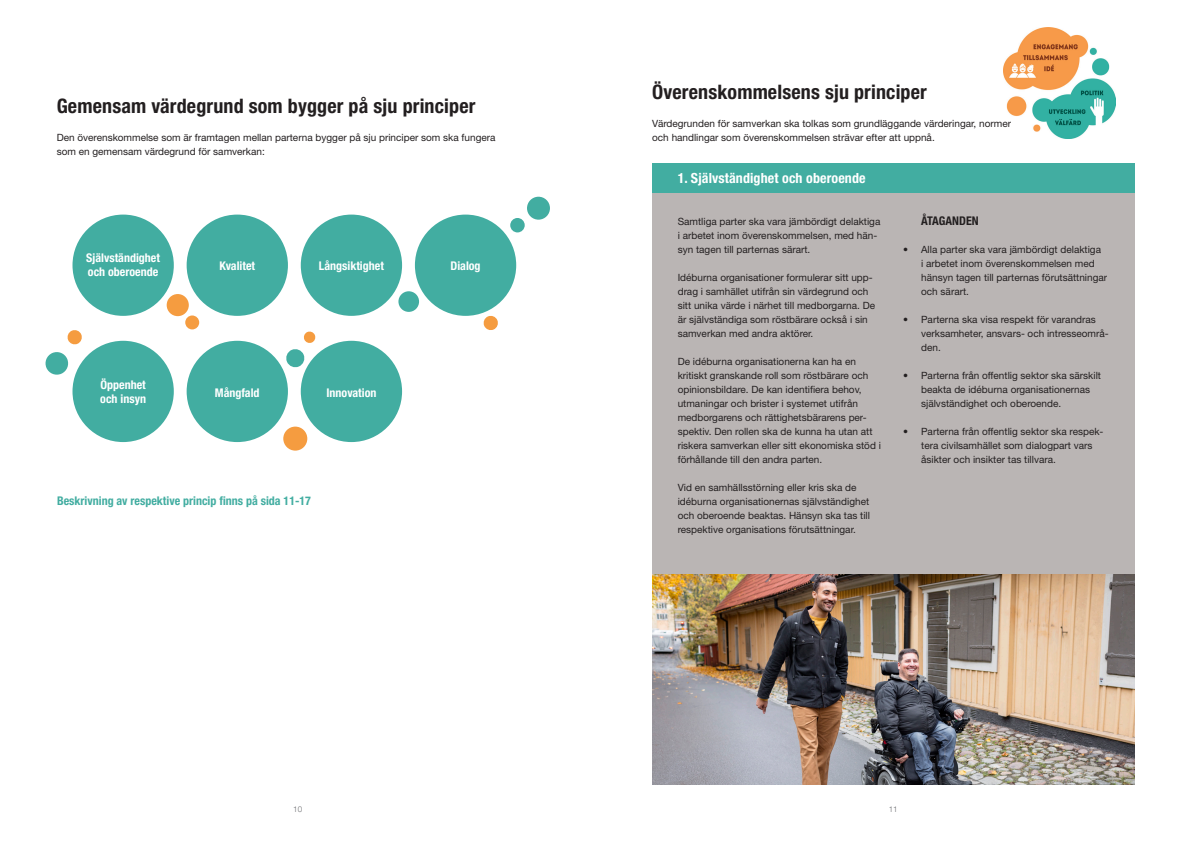
<style>
.page{position:relative;width:1191px;height:842px;background:#fff}
.page>*{position:absolute;margin:0;border:0;box-sizing:border-box;transform-origin:0 0}
.t1{font:700 condensed 20px "Helvetica Neue LT Std";letter-spacing:.01em;color:#231f20}
.t2{font:700 condensed 14px "Helvetica Neue LT Std";letter-spacing:.01em;color:#fff}
.t3{font:700 condensed 12px/14px "Helvetica Neue LT Std";color:#fff}
.t4{font:700 condensed 12px "Helvetica Neue LT Std";color:#42ada1}
.t5{font:700 condensed 12px "Helvetica Neue LT Std";color:#231f20}
.t6{font:10px/14px "Helvetica Neue LT Std";color:#231f20}
.t7{font:300 8px "Helvetica Neue LT Std";color:#6c6d70}
</style>
<div class="page">
<img style="left:1003px;top:28px;width:112px;height:110px">
<div style="left:652px;top:163px;width:482px;height:622px;background:#bab5b4"></div>
<div style="left:652px;top:163px;width:482px;height:30px;background:#42ada1"></div>
<img style="left:652px;top:575px;width:482px;height:210px">
<div style="left:72px;top:215px;width:102px;height:101px;background:#42ada1;border-radius:50%"></div>
<div style="left:72px;top:341px;width:102px;height:101px;background:#42ada1;border-radius:50%"></div>
<div style="left:187px;top:215px;width:101px;height:101px;background:#42ada1;border-radius:50%"></div>
<div style="left:187px;top:341px;width:101px;height:101px;background:#42ada1;border-radius:50%"></div>
<div style="left:301px;top:215px;width:101px;height:101px;background:#42ada1;border-radius:50%"></div>
<div style="left:301px;top:341px;width:101px;height:101px;background:#42ada1;border-radius:50%"></div>
<div style="left:415px;top:215px;width:101px;height:101px;background:#42ada1;border-radius:50%"></div>
<div style="left:167px;top:294px;width:22px;height:22px;background:#f59c40;border-radius:50%"></div>
<div style="left:185px;top:315px;width:14px;height:14px;background:#f59c40;border-radius:50%"></div>
<div style="left:527px;top:197px;width:23px;height:23px;background:#42ada1;border-radius:50%"></div>
<div style="left:510px;top:218px;width:15px;height:14px;background:#42ada1;border-radius:50%"></div>
<svg style="left:45px;top:330px;width:38px;height:46px"></svg>
<div style="left:283px;top:427px;width:24px;height:24px;background:#f59c40;border-radius:50%"></div>
<div style="left:398px;top:291px;width:21px;height:21px;background:#42ada1;border-radius:50%"></div>
<svg style="left:483px;top:316px;width:15px;height:14px"></svg>
<svg style="left:286px;top:331px;width:30px;height:37px"></svg>
<p class="t1" style="left:57px;top:93px;width:420px">Gemensam värdegrund som bygger på sju principer</p>
<p class="t6" style="left:57px;top:130px;width:440px">Den överenskommelse som är framtagen mellan parterna bygger på sju principer som ska fungera som en gemensam värdegrund för samverkan:</p>
<p class="t3" style="left:86px;top:251px;width:75px">Självständighet och oberoende</p>
<p class="t3" style="left:219px;top:259px;width:37px">Kvalitet</p>
<p class="t3" style="left:319px;top:259px;width:67px">Långsiktighet</p>
<p class="t3" style="left:100px;top:377px;width:47px">Öppenhet och insyn</p>
<p class="t3" style="left:215px;top:385px;width:46px">Mångfald</p>
<p class="t3" style="left:326px;top:385px;width:52px">Innovation</p>
<p class="t4" style="left:57px;top:493px;width:255px">Beskrivning av respektive princip finns på sida 11-17</p>
<p class="t3" style="left:450px;top:259px;width:32px">Dialog</p>
<p class="t1" style="left:652px;top:79px;width:276px">Överenskommelsens sju principer</p>
<p class="t6" style="left:652px;top:116px;width:360px">Värdegrunden för samverkan ska tolkas som grundläggande värderingar, normer och handlingar som överenskommelsen strävar efter att uppnå.</p>
<p class="t2" style="left:677px;top:169px;width:189px">1. Självständighet och oberoende</p>
<p class="t6" style="left:677px;top:214px;width:204px">Samtliga parter ska vara jämbördigt delaktiga i arbetet inom överenskommelsen, med hän&shy;syn tagen till parternas särart.</p>
<p class="t6" style="left:677px;top:270px;width:199px">Idéburna organisationer formulerar sitt upp&shy;drag i samhället utifrån sin värdegrund och sitt unika värde i närhet till medborgarna. De är självständiga som röstbärare också i sin samverkan med andra aktörer.</p>
<p class="t6" style="left:677px;top:354px;width:205px">De idéburna organisationerna kan ha en kritiskt granskande roll som röstbärare och opinionsbildare. De kan identifiera behov, utmaningar och brister i systemet utifrån medborgarens och rättighetsbärarens per&shy;spektiv. Den rollen ska de kunna ha utan att riskera samverkan eller sitt ekonomiska stöd i förhållande till den andra parten.</p>
<p class="t6" style="left:677px;top:480px;width:194px">Vid en samhällsstörning eller kris ska de idéburna organisationernas självständighet och oberoende beaktas. Hänsyn ska tas till respektive organisations förutsättningar.</p>
<p class="t5" style="left:921px;top:213px;width:59px">ÅTAGANDEN</p>
<p class="t6" style="left:921px;top:242px;width:187px;text-indent:-18px">• Alla parter ska vara jämbördigt delaktiga<br>i arbetet inom överenskommelsen med hänsyn tagen till parternas förutsättningar och särart.</p>
<p class="t6" style="left:921px;top:312px;width:189px;text-indent:-18px">• Parterna ska visa respekt för varandras verksamheter, ansvars- och intresseområ&shy;den.</p>
<p class="t6" style="left:921px;top:368px;width:181px;text-indent:-18px">• Parterna från offentlig sektor ska särskilt beakta de idéburna organisationernas självständighet och oberoende.</p>
<p class="t6" style="left:921px;top:424px;width:184px;text-indent:-18px">• Parterna från offentlig sektor ska respek&shy;tera civilsamhället som dialogpart vars åsikter och insikter tas tillvara.</p>
<p class="t7" style="left:293px;top:804px;width:10px">10</p>
<p class="t7" style="left:888px;top:804px;width:10px">11</p>
</div>
